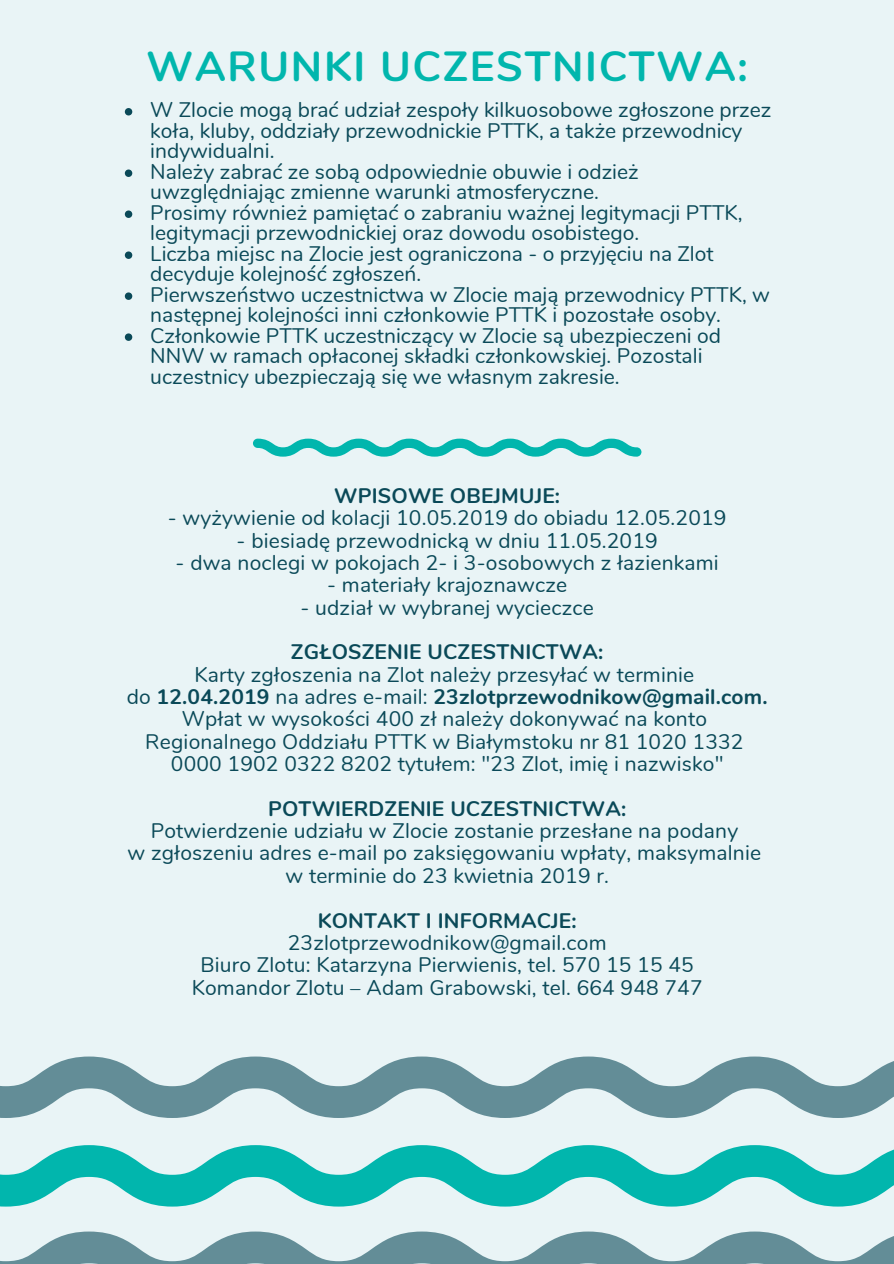
<style>
.page{position:relative;width:894px;height:1264px;background:#fff}
.page>*{position:absolute;margin:0;border:0;box-sizing:border-box;transform-origin:0 0}
.t1{font:700 42px "Nunito";letter-spacing:.04em;color:#01b6ad}
.t2{font:21px/20.5px "Nunito";color:#0a4958;text-align:center}
.t3{font:700 21px "Nunito";letter-spacing:.01em;color:#0a4958}
.s1{font-weight:700}
</style>
<div class="page">
<div style="left:0;top:0;width:893px;height:1263px;background:#e9f4f6"></div>
<svg style="left:125px;top:108px;width:7px;height:7px"></svg>
<svg style="left:125px;top:169px;width:7px;height:8px"></svg>
<svg style="left:125px;top:210px;width:7px;height:8px"></svg>
<svg style="left:125px;top:251px;width:7px;height:8px"></svg>
<svg style="left:125px;top:292px;width:7px;height:8px"></svg>
<svg style="left:125px;top:333px;width:7px;height:8px"></svg>
<svg style="left:253px;top:438px;width:388px;height:18px"></svg>
<svg style="left:0;top:1056px;width:893px;height:61px;fill:#638d97"></svg>
<svg style="left:0;top:1145px;width:893px;height:61px;fill:#01b6ad"></svg>
<svg style="left:0;top:1231px;width:893px;height:32px"></svg>
<h1 class="t1" style="left:146px;top:38px;width:603px">WARUNKI UCZESTNICTWA:</h1>
<p class="t2" style="left:150px;top:100px;width:622px;text-align:left">W Zlocie mogą brać udział zespoły kilkuosobowe zgłoszone przez koła, kluby, oddziały przewodnickie PTTK, a także przewodnicy indywidualni.<br>Należy zabrać ze sobą odpowiednie obuwie i odzież uwzględniając zmienne warunki atmosferyczne.<br>Prosimy również pamiętać o zabraniu ważnej legitymacji PTTK, legitymacji przewodnickiej oraz dowodu osobistego.<br>Liczba miejsc na Zlocie jest ograniczona - o przyjęciu na Zlot decyduje kolejność zgłoszeń.<br>Pierwszeństwo uczestnictwa w Zlocie mają przewodnicy PTTK, w następnej kolejności inni członkowie PTTK i pozostałe osoby.<br>Członkowie PTTK uczestniczący w Zlocie są ubezpieczeni od NNW w ramach opłaconej składki członkowskiej. Pozostali uczestnicy ubezpieczają się we własnym zakresie.</p>
<p class="t3" style="left:334px;top:481px;width:227px">WPISOWE OBEJMUJE:</p>
<p class="t2" style="left:168px;top:508px;width:560px">- wyżywienie od kolacji 10.05.2019 do obiadu 12.05.2019</p>
<p class="t2" style="left:236px;top:530px;width:422px">- biesiadę przewodnicką w dniu 11.05.2019</p>
<p class="t2" style="left:176px;top:552px;width:544px">- dwa noclegi w pokojach 2- i 3-osobowych z łazienkami</p>
<p class="t2" style="left:327px;top:575px;width:241px">- materiały krajoznawcze</p>
<p class="t2" style="left:300px;top:597px;width:295px">- udział w wybranej wycieczce</p>
<p class="t3" style="left:291px;top:638px;width:314px">ZGŁOSZENIE UCZESTNICTWA:</p>
<p class="t2" style="left:127px;top:663px;width:642px;line-height:22.4px">Karty zgłoszenia na Zlot należy przesyłać w terminie<br>do <span class="s1">12.04.2019</span> na adres e-mail: <span class="s1">23zlotprzewodnikow@gmail.com.<br></span>Wpłat w wysokości 400 zł należy dokonywać na konto Regionalnego Oddziału PTTK w Białymstoku nr 81 1020 1332<br>0000 1902 0322 8202 tytułem: "23 Zlot, imię i nazwisko"</p>
<p class="t3" style="left:268px;top:794px;width:359px">POTWIERDZENIE UCZESTNICTWA:</p>
<p class="t2" style="left:127px;top:820px;width:635px;line-height:22.4px">Potwierdzenie udziału w Zlocie zostanie przesłane na podany<br>w zgłoszeniu adres e-mail po zaksięgowaniu wpłaty, maksymalnie w terminie do 23 kwietnia 2019 r.</p>
<p class="t3" style="left:317px;top:906px;width:260px">KONTAKT I INFORMACJE:</p>
<p class="t2" style="left:192px;top:931px;width:512px;line-height:22.4px">23zlotprzewodnikow@gmail.com<br>Biuro Zlotu: Katarzyna Pierwienis, tel. 570 15 15 45<br>Komandor Zlotu – Adam Grabowski, tel. 664 948 747</p>
</div>
